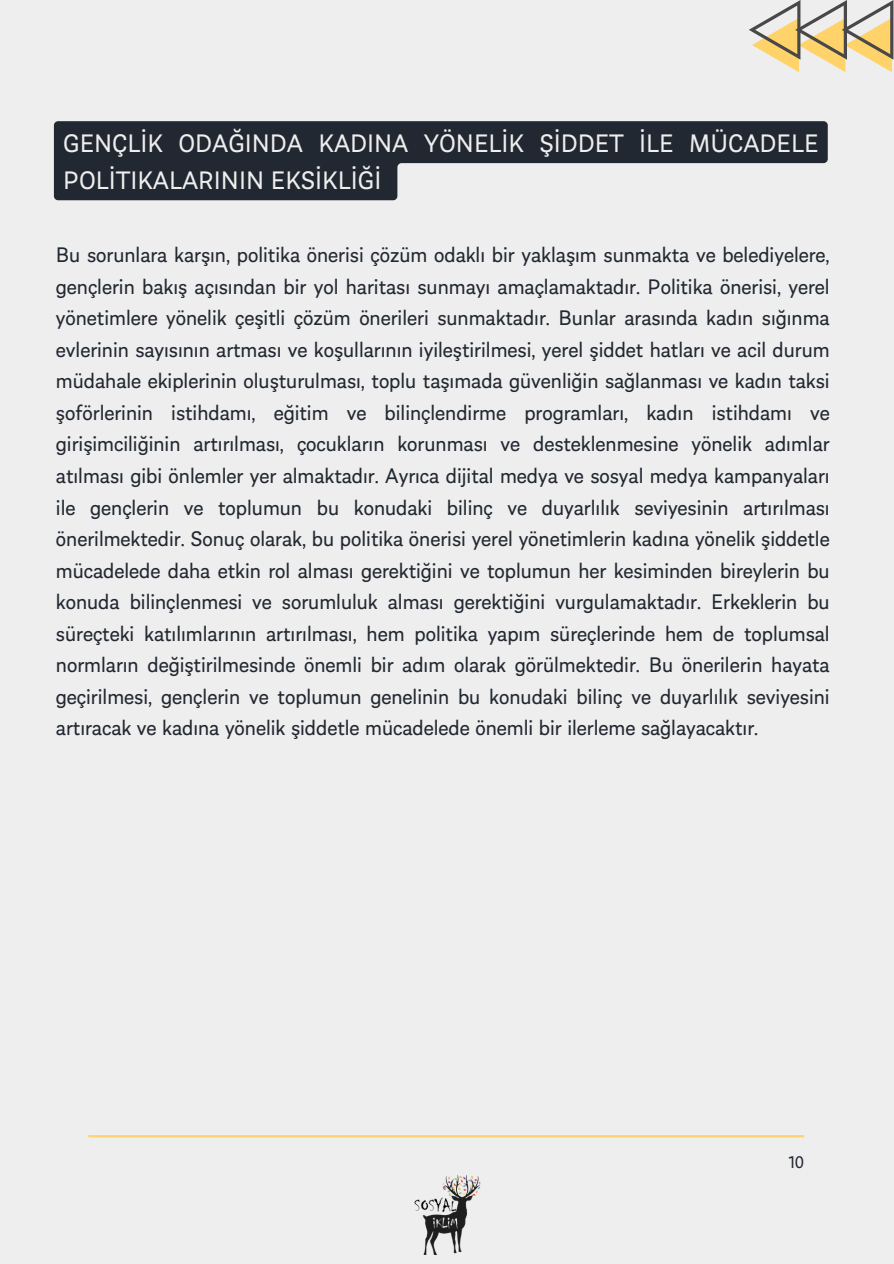
<style>
.page{position:relative;width:894px;height:1264px;background:#fff}
.page>*{position:absolute;margin:0;border:0;box-sizing:border-box;transform-origin:0 0}
.t1{font:27px/37.2px "Almanach";color:#eee}
.t2{font:22.5px/31.5px "Almanach";color:#222831;text-align:justify}
.t3{font:18px "Almanach";color:#222831}
</style>
<div class="page">
<div style="left:0;top:0;width:893px;height:1263px;background:#eee"></div>
<hr style="left:88px;top:1135px;width:716px;height:2px;background:#ffd369">
<svg style="left:54px;top:121px;width:773px;height:79px;fill:#222831"></svg>
<img style="left:414px;top:1175px;width:67px;height:78px">
<svg style="left:749px;top:0;width:144px;height:72px"></svg>
<h1 class="t1" style="left:63px;top:123px;width:756px">GENÇLİK ODAĞINDA KADINA YÖNELİK ŞİDDET İLE MÜCADELE<br>POLİTIKALARININ EKSİKLİĞİ</h1>
<p class="t2" style="left:56px;top:238px;width:775px">Bu sorunlara karşın, politika önerisi çözüm odaklı bir yaklaşım sunmakta ve belediyelere, gençlerin bakış açısından bir yol haritası sunmayı amaçlamaktadır. Politika önerisi, yerel yönetimlere yönelik çeşitli çözüm önerileri sunmaktadır. Bunlar arasında kadın sığınma evlerinin sayısının artması ve koşullarının iyileştirilmesi, yerel şiddet hatları ve acil durum müdahale ekiplerinin oluşturulması, toplu taşımada güvenliğin sağlanması ve kadın taksi şoförlerinin istihdamı, eğitim ve bilinçlendirme programları, kadın istihdamı ve girişimciliğinin artırılması, çocukların korunması ve desteklenmesine yönelik adımlar atılması gibi önlemler yer almaktadır. Ayrıca dijital medya ve sosyal medya kampanyaları ile gençlerin ve toplumun bu konudaki bilinç ve duyarlılık seviyesinin artırılması önerilmektedir. Sonuç olarak, bu politika önerisi yerel yönetimlerin kadına yönelik şiddetle mücadelede daha etkin rol alması gerektiğini ve toplumun her kesiminden bireylerin bu konuda bilinçlenmesi ve sorumluluk alması gerektiğini vurgulamaktadır. Erkeklerin bu süreçteki katılımlarının artırılması, hem politika yapım süreçlerinde hem de toplumsal normların değiştirilmesinde önemli bir adım olarak görülmektedir. Bu önerilerin hayata geçirilmesi, gençlerin ve toplumun genelinin bu konudaki bilinç ve duyarlılık seviyesini artıracak ve kadına yönelik şiddetle mücadelede önemli bir ilerleme sağlayacaktır.</p>
<p class="t3" style="left:788px;top:1150px;width:17px">10</p>
</div>
